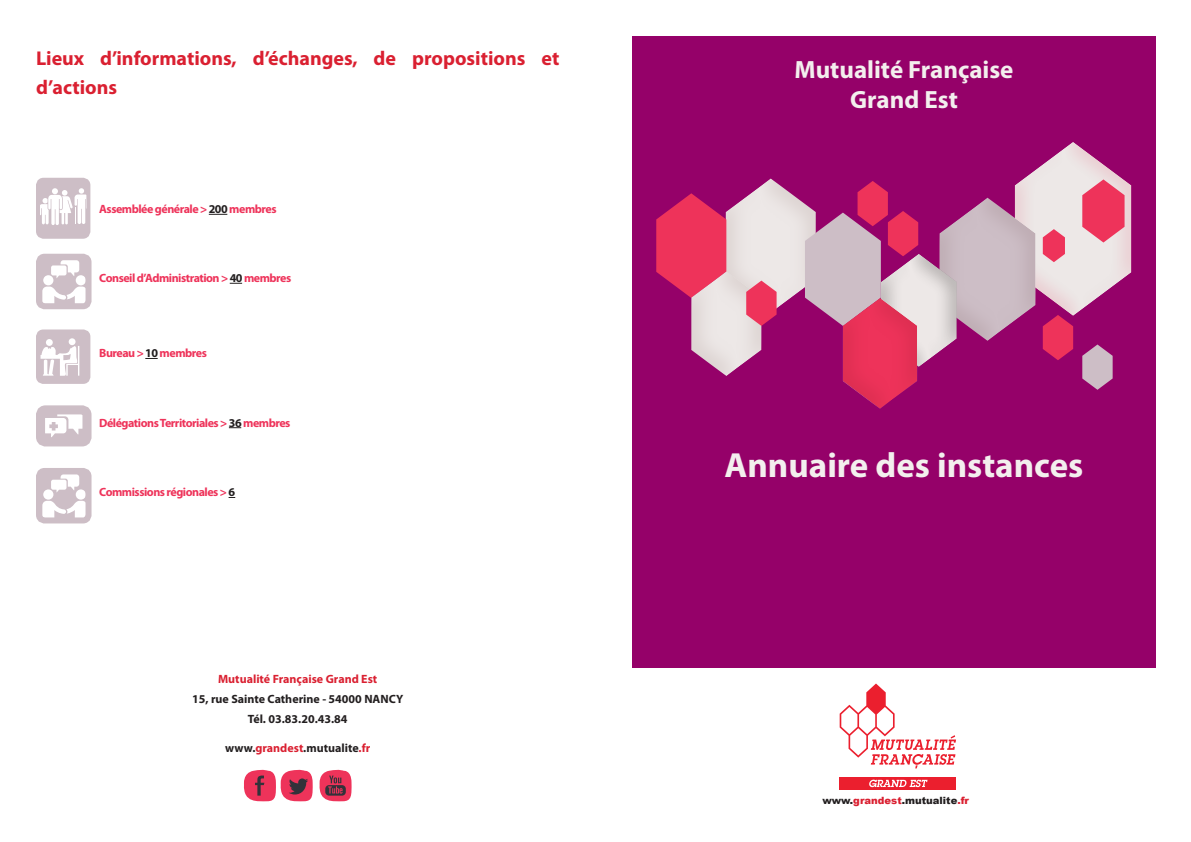
<style>
.page{position:relative;width:1191px;height:842px;background:#fff}
.page>*{position:absolute;margin:0;border:0;box-sizing:border-box;transform-origin:0 0}
.t1{font:700 35px "Myriad Pro";color:#f3efee}
.t2{font:700 25px "Myriad Pro";color:#f3efee}
.t3{font:700 20px/29px "Myriad Pro";color:#da2031}
.t4{font:700 12px "Myriad Pro";letter-spacing:-.04em;color:#ee335a}
.t5{font:700 12px "Myriad Pro";color:#231f20}
.t6{font:700 12px "Myriad Pro";color:#da2031}
.t7{font:900 10px "Arial";color:#231f20}
.s1{color:#231f20}
.s2{color:#da2031}
</style>
<div class="page">
<div style="left:632px;top:37px;width:523px;height:631px;background:#950169"></div>
<svg style="left:656px;top:142px;width:475px;height:248px"></svg>
<svg style="left:842px;top:297px;width:76px;height:112px;background:#da406a"></svg>
<svg style="left:839px;top:683px;width:117px;height:85px"></svg>
<div style="left:839px;top:777px;width:117px;height:13px;background:#eb1f2e"></div>
<svg style="left:869px;top:780px;width:58px;height:7px"></svg>
<svg style="left:209px;top:214px;width:18px;height:1px"></svg>
<svg style="left:230px;top:283px;width:12px;height:1px"></svg>
<svg style="left:145px;top:358px;width:13px;height:1px"></svg>
<svg style="left:229px;top:427px;width:12px;height:1px"></svg>
<svg style="left:46px;top:415px;width:36px;height:21px"></svg>
<div style="left:36px;top:405px;width:56px;height:41px;border:9px solid #cdbec6;border-radius:5px"></div>
<div style="left:39px;top:257px;width:50px;height:49px;background:#cdbec6;border-radius:6px"></div>
<div style="left:76px;top:275px;width:10px;height:10px;background:#fff;border-radius:50%"></div>
<div style="left:43px;top:275px;width:10px;height:10px;background:#fff;border-radius:50%"></div>
<svg style="left:43px;top:287px;width:42px;height:15px"></svg>
<svg style="left:51px;top:261px;width:28px;height:17px"></svg>
<div style="left:36px;top:254px;width:56px;height:55px;border:6px solid #cdbec6;border-radius:6px"></div>
<div style="left:39px;top:471px;width:50px;height:49px;background:#cdbec6;border-radius:6px"></div>
<div style="left:76px;top:489px;width:10px;height:11px;background:#fff;border-radius:50%"></div>
<div style="left:43px;top:489px;width:10px;height:11px;background:#fff;border-radius:50%"></div>
<svg style="left:43px;top:501px;width:42px;height:15px"></svg>
<svg style="left:51px;top:475px;width:28px;height:17px"></svg>
<div style="left:36px;top:468px;width:56px;height:55px;border:6px solid #cdbec6;border-radius:6px"></div>
<div style="left:38px;top:332px;width:50px;height:50px;background:#cdbec6;border-radius:5px"></div>
<div style="left:69px;top:338px;width:7px;height:7px;background:#fff;border-radius:50%"></div>
<div style="left:46px;top:339px;width:7px;height:7px;background:#fff;border-radius:50%"></div>
<svg style="left:42px;top:346px;width:37px;height:30px"></svg>
<div style="left:36px;top:329px;width:54px;height:55px;border:5px solid #cdbec6;border-radius:5px"></div>
<div style="left:38px;top:180px;width:50px;height:57px;background:#cdbec6;border-radius:6px"></div>
<svg style="left:41px;top:188px;width:44px;height:37px"></svg>
<div style="left:36px;top:178px;width:54px;height:61px;border:4px solid #cdbec6;border-radius:6px"></div>
<svg style="left:244px;top:769px;width:108px;height:33px"></svg>
<p class="t3" style="left:36px;top:43px;width:525px">Lieux d’informations, d’échanges, de propositions et d’actions</p>
<p class="t4" style="left:99px;top:201px;width:179px">Assemblée générale &gt; <span class="s1">200</span> membres</p>
<p class="t4" style="left:99px;top:270px;width:194px">Conseil d’Administration &gt; <span class="s1">40</span> membres</p>
<p class="t4" style="left:99px;top:345px;width:109px">Bureau &gt; <span class="s1">10</span> membres</p>
<p class="t4" style="left:99px;top:415px;width:193px">Délégations Territoriales &gt; <span class="s1">36</span> membres</p>
<p class="t4" style="left:99px;top:484px;width:137px">Commissions régionales &gt; <span class="s1">6</span></p>
<p class="t6" style="left:218px;top:671px;width:161px">Mutualité Française Grand Est</p>
<p class="t5" style="left:192px;top:691px;width:212px">15, rue Sainte Catherine - 54000 NANCY</p>
<p class="t5" style="left:248px;top:711px;width:101px">Tél. 03.83.20.43.84</p>
<p class="t5" style="left:225px;top:740px;width:147px">www.<span class="s2">grandest</span>.mutualite<span class="s2">.fr</span></p>
<p class="t2" style="left:794px;top:54px;width:220px">Mutualité Française</p>
<p class="t2" style="left:850px;top:84px;width:109px">Grand Est</p>
<p class="t1" style="left:724px;top:442px;width:360px">Annuaire des instances</p>
<p class="t7" style="left:822px;top:793px;width:148px">www.<span class="s2">grandest</span>.mutualite<span class="s2">.fr</span></p>
</div>
